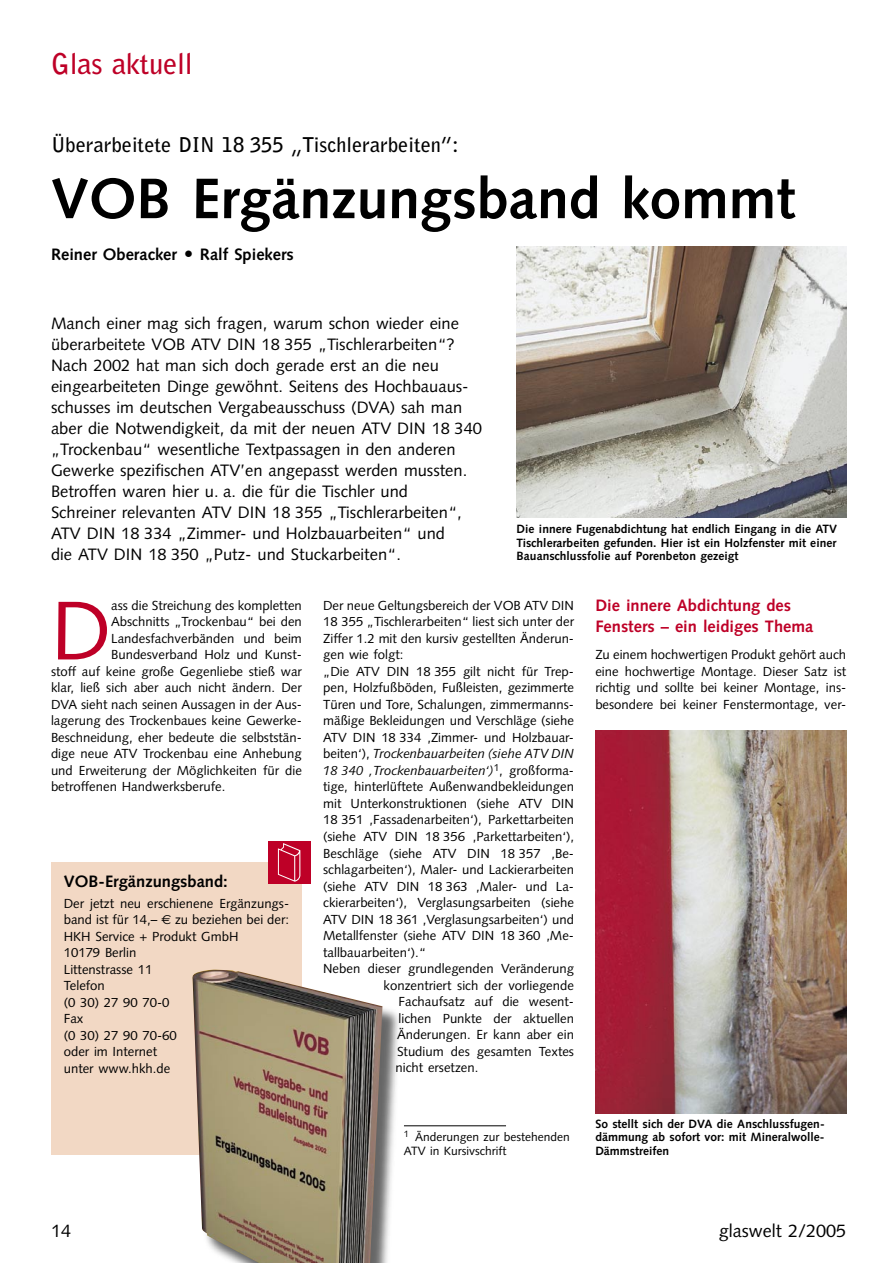
<style>
.page{position:relative;width:893px;height:1263px;background:#fff}
.page>*{position:absolute;margin:0;border:0;box-sizing:border-box;transform-origin:0 0}
.GW_Grundtext_mit_Initial{font:83.25px "Syntax";color:#be0027}
.GW_Headline_38p{font:700 57px "Syntax";color:#000}
.GW_Rubriken{font:700 28.5px "Bell Gothic";letter-spacing:-.01em;color:#be0027}
.GW_DZ_schwarz{font:700 20.25px "Bell Gothic";color:#000}
.t1{font:18px "Syntax";color:#000}
.GW_Vorspann_11_14{font:16.5px/21px "Syntax";color:#000}
.GW_Zwischenüberschrift_11_14{font:700 16.5px/21px "Syntax";color:#be0027}
.GW_Autor_11_14{font:700 16.5px "Syntax";color:#000}
.GW_Infokasten_Überschrift{font:700 16.5px "Syntax";color:#000}
.GW_Grundtext_8_75_11{font:13.2px/16.5px "Syntax";color:#000;text-align:justify}
.GW_Grundtext_mit_Initial-2{font:13.2px "Syntax";color:#000}
.GW_BU_8_9{font:700 12px/13.5px "Syntax";color:#000;text-align:justify}
.GW_Fußnote_Literatur_Text_8_9{font:12px/13.5px "Syntax";color:#000}
.s1{font-style:italic}
.s2{font-family:"Euro Sans Std"}
</style>
<div class="page">
<img style="left:595px;top:731px;width:251px;height:382px">
<img style="left:517px;top:247px;width:329px;height:270px">
<div style="left:51px;top:862px;width:251px;height:292px;background:#f2d8c4"></div>
<div style="left:268px;top:841px;width:42px;height:42px;background:#be0027"></div>
<svg style="left:278px;top:843px;width:22px;height:39px"></svg>
<div style="left:194px;top:970px;width:209px;height:293px;background:#000;opacity:.6"></div>
<img style="left:191px;top:969px;width:191px;height:294px">
<hr style="left:404px;top:1125px;width:102px;height:1px;background:#000">
<p class="GW_Rubriken" style="left:51px;top:46px;width:143px">Glas aktuell</p>
<p class="GW_DZ_schwarz" style="left:51px;top:133px;width:409px">Überarbeitete DIN 18 355 „Tischlerarbeiten”:</p>
<p class="GW_Headline_38p" style="left:51px;top:166px;width:746px">VOB Ergänzungsband kommt</p>
<p class="GW_Autor_11_14" style="left:51px;top:245px;width:128px">Reiner Oberacker</p>
<p class="GW_Autor_11_14" style="left:200px;top:245px;width:95px">Ralf Spiekers</p>
<p class="GW_Vorspann_11_14" style="left:51px;top:313px;width:433px">Manch einer mag sich fragen, warum schon wieder eine überarbeitete VOB ATV DIN 18 355 „Tischlerarbeiten“?<br>Nach 2002 hat man sich doch gerade erst an die neu eingearbeiteten Dinge gewöhnt. Seitens des Hochbauaus&shy;schusses im deutschen Vergabeausschuss (DVA) sah man aber die Notwendigkeit, da mit der neuen ATV DIN 18 340 „Trockenbau“ wesentliche Textpassagen in den anderen Gewerke spezifischen ATV’en angepasst werden mussten.<br>Betroffen waren hier u. a. die für die Tischler und<br>Schreiner relevanten ATV DIN 18 355 „Tischlerarbeiten“, ATV DIN 18 334 „Zimmer- und Holzbauarbeiten“ und<br>die ATV DIN 18 350 „Putz- und Stuckarbeiten“.</p>
<p class="GW_BU_8_9" style="left:517px;top:523px;width:322px">Die innere Fugenabdichtung hat endlich Eingang in die ATV Tischlerarbeiten gefunden. Hier ist ein Holzfenster mit einer Bauanschlussfolie auf Porenbeton gezeigt</p>
<p class="GW_Zwischenüberschrift_11_14" style="left:595px;top:595px;width:220px">Die innere Abdichtung des<br>Fensters – ein leidiges Thema</p>
<p class="GW_Grundtext_8_75_11" style="left:595px;top:647px;width:252px">Zu einem hochwertigen Produkt gehört auch eine hochwertige Montage. Dieser Satz ist richtig und sollte bei keiner Montage, ins&shy;besondere bei keiner Fenstermontage, ver-</p>
<p class="GW_Grundtext_mit_Initial" style="left:51px;top:581px;width:62px">D</p>
<p class="GW_Grundtext_mit_Initial-2" style="left:111px;top:597px;width:192px">ass die Streichung des kompletten</p>
<p class="GW_Grundtext_8_75_11" style="left:323px;top:597px;width:252px">Der neue Geltungsbereich der VOB ATV DIN 18 355 „Tischlerarbeiten“ liest sich unter der Ziffer 1.2 mit den kursiv gestellten Änderun&shy;gen wie folgt:</p>
<p class="GW_Grundtext_8_75_11" style="left:323px;top:663px;width:252px">„Die ATV DIN 18 355 gilt nicht für Trep&shy;pen, Holzfußböden, Fußleisten, gezimmerte Türen und Tore, Schalungen, zimmermanns&shy;mäßige Bekleidungen und Verschläge (siehe ATV DIN 18 334 ‚Zimmer- und Holzbauar&shy;beiten‘), <span class="s1">Trockenbauarbeiten (siehe ATV DIN 18 340 ‚Trockenbauarbeiten‘)</span><sup>1</sup>, großforma&shy;tige, hinterlüftete Außenwandbekleidungen mit Unterkonstruktionen (siehe ATV DIN 18 351 ‚Fassadenarbeiten‘), Parkettarbeiten (siehe ATV DIN 18 356 ‚Parkettarbeiten‘), Beschläge (siehe ATV DIN 18 357 ‚Be&shy;schlagarbeiten‘), Maler- und Lackierarbeiten (siehe ATV DIN 18 363 ‚Maler- und La&shy;ckierarbeiten‘), Verglasungsarbeiten (siehe ATV DIN 18 361 ‚Verglasungsarbeiten‘) und Metallfenster (siehe ATV DIN 18 360 ‚Me&shy;tallbauarbeiten‘).“</p>
<p class="GW_Grundtext_8_75_11" style="left:323px;top:960px;width:252px">Neben dieser grundlegenden Veränderung</p>
<p class="GW_Grundtext_8_75_11" style="left:384px;top:977px;width:192px">konzentriert sich der vorliegende</p>
<p class="GW_Grundtext_8_75_11" style="left:399px;top:993px;width:177px">Fachaufsatz auf die wesent-</p>
<p class="GW_Grundtext_8_75_11" style="left:399px;top:1010px;width:177px">lichen Punkte der aktuellen</p>
<p class="GW_Grundtext_8_75_11" style="left:397px;top:1026px;width:178px">Änderungen. Er kann aber ein</p>
<p class="GW_Grundtext_8_75_11" style="left:397px;top:1043px;width:178px">Studium des gesamten Textes</p>
<p class="GW_Grundtext_8_75_11" style="left:396px;top:1059px;width:84px">nicht ersetzen.</p>
<p class="GW_Grundtext_mit_Initial-2" style="left:111px;top:614px;width:192px">Abschnitts „Trockenbau“ bei den</p>
<p class="GW_Grundtext_mit_Initial-2" style="left:111px;top:630px;width:192px">Landesfachverbänden und beim</p>
<p class="GW_Grundtext_mit_Initial-2" style="left:111px;top:647px;width:192px">Bundesverband Holz und Kunst-</p>
<p class="GW_Grundtext_mit_Initial-2" style="left:51px;top:663px;width:252px">stoff auf keine große Gegenliebe stieß war</p>
<p class="GW_Grundtext_mit_Initial-2" style="left:51px;top:680px;width:252px">klar, ließ sich aber auch nicht ändern. Der</p>
<p class="GW_Grundtext_mit_Initial-2" style="left:51px;top:697px;width:252px">DVA sieht nach seinen Aussagen in der Aus-</p>
<p class="GW_Grundtext_mit_Initial-2" style="left:51px;top:713px;width:252px">lagerung des Trockenbaues keine Gewerke-</p>
<p class="GW_Grundtext_mit_Initial-2" style="left:51px;top:730px;width:252px">Beschneidung, eher bedeute die selbststän-</p>
<p class="GW_Grundtext_mit_Initial-2" style="left:51px;top:746px;width:252px">dige neue ATV Trockenbau eine Anhebung</p>
<p class="GW_Grundtext_mit_Initial-2" style="left:51px;top:763px;width:252px">und Erweiterung der Möglichkeiten für die</p>
<p class="GW_Grundtext_mit_Initial-2" style="left:51px;top:779px;width:176px">betroffenen Handwerksberufe.</p>
<p class="GW_Infokasten_Überschrift" style="left:64px;top:872px;width:166px">VOB-Ergänzungsband:</p>
<p class="GW_Grundtext_8_75_11" style="left:64px;top:895px;width:227px">Der jetzt neu erschienene Ergänzungs&shy;band ist für 14,– <span class="s2">€</span> zu beziehen bei der:<br>HKH Service + Produkt GmbH</p>
<p class="GW_Grundtext_8_75_11" style="left:64px;top:944px;width:74px">10179 Berlin</p>
<p class="GW_Grundtext_8_75_11" style="left:64px;top:961px;width:90px">Littenstrasse 11</p>
<p class="GW_Grundtext_8_75_11" style="left:64px;top:977px;width:43px">Telefon</p>
<p class="GW_Grundtext_8_75_11" style="left:64px;top:994px;width:107px">(0 30) 27 90 70-0</p>
<p class="GW_Grundtext_8_75_11" style="left:64px;top:1010px;width:21px">Fax</p>
<p class="GW_Grundtext_8_75_11" style="left:64px;top:1027px;width:115px">(0 30) 27 90 70-60</p>
<p class="GW_Grundtext_8_75_11" style="left:64px;top:1043px;width:95px">oder im Internet</p>
<p class="GW_Grundtext_8_75_11" style="left:64px;top:1060px;width:108px">unter www.hkh.de</p>
<p class="GW_Fußnote_Literatur_Text_8_9" style="left:404px;top:1130px;width:167px"><sup>1</sup> Änderungen zur bestehenden<br>ATV in Kursivschrift</p>
<p class="GW_BU_8_9" style="left:595px;top:1117px;width:231px">So stellt sich der DVA die Anschlussfugen&shy;dämmung ab sofort vor: mit Mineralwolle-Dämmstreifen</p>
<p class="t1" style="left:51px;top:1220px;width:22px">14</p>
<p class="t1" style="left:719px;top:1220px;width:129px">glaswelt 2/2005</p>
</div>
